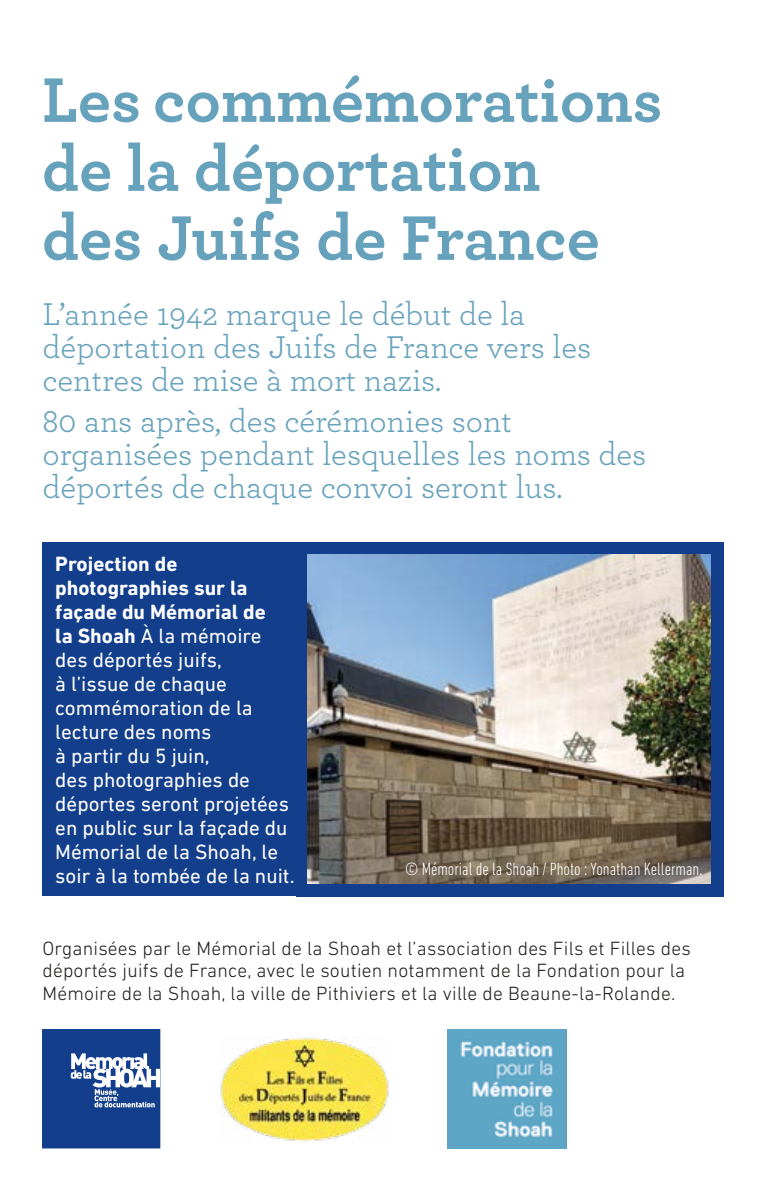
<style>
.page{position:relative;width:766px;height:1191px;background:#fff}
.page>*{position:absolute;margin:0;border:0;box-sizing:border-box;transform-origin:0 0}
.t1{font:700 66px/69px "Archer";color:#67a2bd}
.t2{font:33px/33px "Archer";color:#67a2bd}
.t3{font:21px/24px "DIN Next LT Pro";color:#fff}
.t4{font:300 19.5px/22.5px "DIN Next LT Pro";letter-spacing:.01em;color:#1d1d1b}
.t5{font:300 condensed 18px "DIN Next LT Pro";color:#fff}
.s1{font-weight:700}
</style>
<div class="page">
<svg style="left:42px;top:1029px;width:118px;height:119px;background:#33599c"></svg>
<img style="left:447px;top:1029px;width:119px;height:119px">
<img style="left:218px;top:1037px;width:171px;height:105px">
<div style="left:296px;top:542px;width:427px;height:354px;background:#123e8c"></div>
<img style="left:307px;top:554px;width:403px;height:329px">
<div style="left:43px;top:542px;width:264px;height:354px;background:#123e8c"></div>
<h1 class="t1" style="left:42px;top:61px;width:622px">Les commémorations de la déportation<br>des Juifs de France</h1>
<h2 class="t2" style="left:43px;top:296px;width:550px">L’année 1942 marque le début de la déportation des Juifs de France vers les centres de mise à mort nazis.</h2>
<h2 class="t2" style="left:43px;top:403px;width:605px">80 ans après, des cérémonies sont organisées pendant lesquelles les noms des déportés de chaque convoi seront lus.</h2>
<p class="t3" style="left:55px;top:551px;width:241px"><span class="s1">Projection de photographies sur la façade du Mémorial de<br>la Shoah</span> À la mémoire des déportés juifs,<br>à l’issue de chaque commémoration de la lecture des noms<br>à partir du 5 juin,<br>des photographies de déportes seront projetées en public sur la façade du<br>Mémorial de la Shoah, le soir à la tombée de la nuit.</p>
<p class="t5" style="left:405px;top:859px;width:299px">© Mémorial de la Shoah / Photo : Yonathan Kellerman.</p>
<p class="t4" style="left:43px;top:936px;width:649px">Organisées par le Mémorial de la Shoah et l’association des Fils et Filles des déportés juifs de France, avec le soutien notamment de la Fondation pour la<br>Mémoire de la Shoah, la ville de Pithiviers et la ville de Beaune-la-Rolande.</p>
</div>
